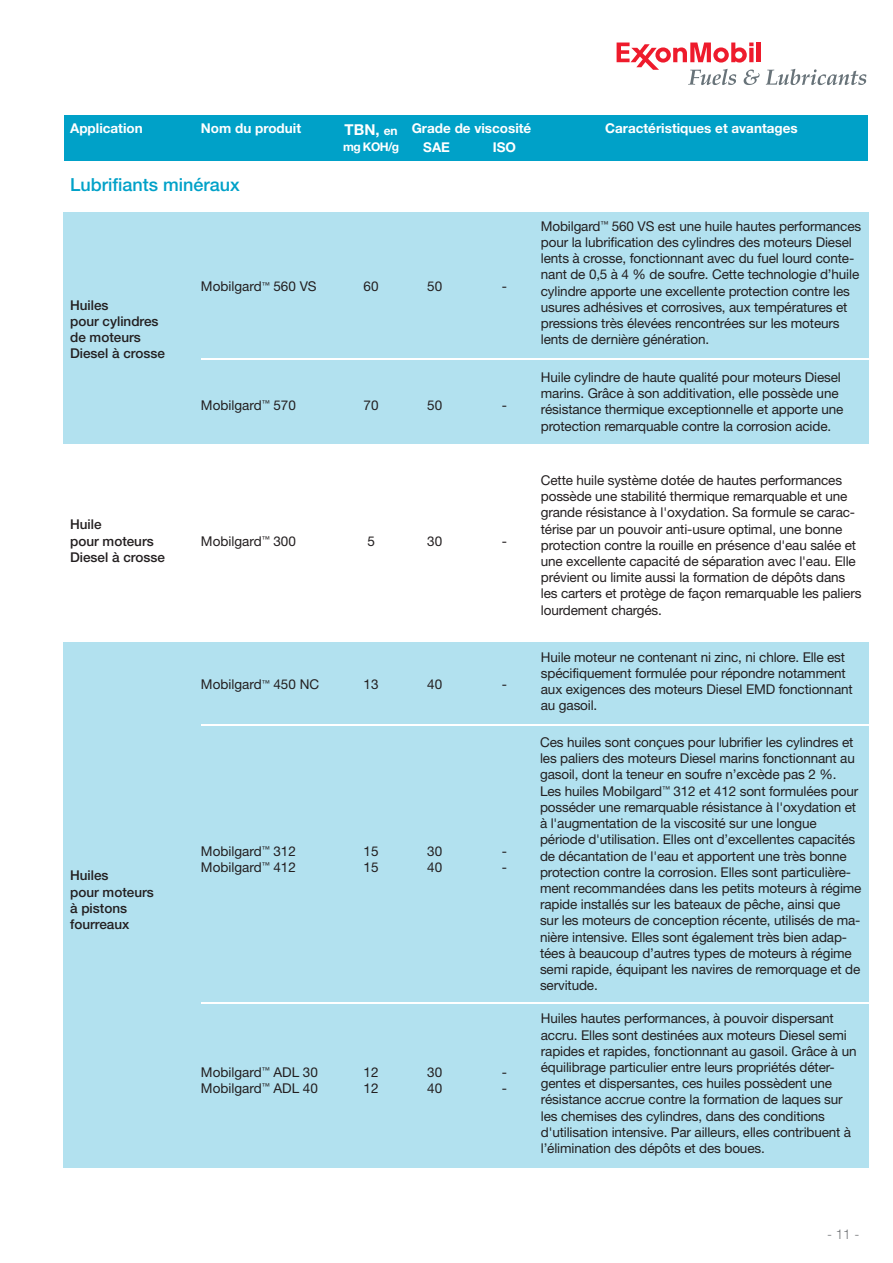
<style>
.page{position:relative;width:893px;height:1263px;background:#fff}
.page>*{position:absolute;margin:0;border:0;box-sizing:border-box;transform-origin:0 0}
.t1{font:500 18px "Helvetica Neue";color:#00a1c8}
.t2{font:700 15px "Helvetica Neue";color:#fff}
.t3{font:13.5px/16.2px "Helvetica Neue";letter-spacing:-.01em;color:#231f20}
.t4{font:500 13.5px/16.2px "Helvetica Neue";color:#231f20}
.t5{font:700 13.5px/18.6px "Helvetica Neue";color:#fff}
.t6{font:300 13.5px "Helvetica Neue";color:#76787b}
.t7{font:700 12px "Helvetica Neue";color:#fff}
.s1{font-size:12px}
</style>
<div class="page">
<div style="left:64px;top:642px;width:805px;height:525px;background:#b2e1ef"></div>
<div style="left:64px;top:213px;width:805px;height:231px;background:#b2e1ef"></div>
<div style="left:64px;top:115px;width:803px;height:46px;background:#00a1c8"></div>
<svg style="left:617px;top:43px;width:249px;height:42px"></svg>
<hr style="left:201px;top:724px;width:667px;height:2px;background:#fff">
<hr style="left:201px;top:1002px;width:669px;height:2px;background:#fff">
<hr style="left:201px;top:358px;width:681px;height:1px;background:#fff">
<p class="t5" style="left:70px;top:120px;width:74px">Application</p>
<p class="t5" style="left:201px;top:120px;width:102px">Nom du produit</p>
<p class="t5" style="left:423px;top:120px;width:110px;text-indent:-12px">Grade de viscosité<br>SAE</p>
<p class="t2" style="left:345px;top:124px;width:55px">TBN, <span class="s1">en</span></p>
<p class="t7" style="left:343px;top:142px;width:57px">mg KOH/g</p>
<p class="t5" style="left:493px;top:139px;width:25px">ISO</p>
<h1 class="t1" style="left:70px;top:179px;width:171px">Lubrifiants minéraux</h1>
<p class="t5" style="left:605px;top:120px;width:194px">Caractéristiques et avantages</p>
<p class="t4" style="left:70px;top:298px;width:96px">Huiles<br>pour cylindres de moteurs<br>Diesel à crosse</p>
<p class="t3" style="left:201px;top:280px;width:117px">Mobilgard<sup>™</sup> 560 VS</p>
<p class="t3" style="left:364px;top:280px;width:16px">60</p>
<p class="t3" style="left:427px;top:280px;width:16px">50</p>
<p class="t3" style="left:502px;top:280px;width:7px">-</p>
<p class="t3" style="left:201px;top:398px;width:97px">Mobilgard<sup>™</sup> 570</p>
<p class="t3" style="left:364px;top:398px;width:16px">70</p>
<p class="t3" style="left:427px;top:398px;width:16px">50</p>
<p class="t3" style="left:502px;top:398px;width:7px">-</p>
<p class="t3" style="left:541px;top:219px;width:322px">Mobilgard<sup>™</sup> 560 VS est une huile hautes performances pour la lubrification des cylindres des moteurs Diesel lents à crosse, fonctionnant avec du fuel lourd conte&shy;nant de 0,5 à 4 % de soufre. Cette technologie d’huile cylindre apporte une excellente protection contre les usures adhésives et corrosives, aux températures et pressions très élevées rencontrées sur les moteurs lents de dernière génération.</p>
<p class="t3" style="left:541px;top:370px;width:304px">Huile cylindre de haute qualité pour moteurs Diesel marins. Grâce à son additivation, elle possède une résistance thermique exceptionnelle et apporte une protection remarquable contre la corrosion acide.</p>
<p class="t4" style="left:70px;top:518px;width:96px">Huile<br>pour moteurs<br>Diesel à crosse</p>
<p class="t4" style="left:70px;top:869px;width:85px">Huiles<br>pour moteurs à pistons fourreaux</p>
<p class="t3" style="left:201px;top:534px;width:97px">Mobilgard<sup>™</sup> 300</p>
<p class="t3" style="left:367px;top:534px;width:9px">5</p>
<p class="t3" style="left:427px;top:534px;width:16px">30</p>
<p class="t3" style="left:502px;top:534px;width:7px">-</p>
<p class="t3" style="left:201px;top:678px;width:120px">Mobilgard<sup>™</sup> 450 NC</p>
<p class="t3" style="left:364px;top:678px;width:16px">13</p>
<p class="t3" style="left:427px;top:678px;width:16px">40</p>
<p class="t3" style="left:502px;top:678px;width:7px">-</p>
<p class="t3" style="left:201px;top:844px;width:97px">Mobilgard<sup>™</sup> 312<br>Mobilgard<sup>™</sup> 412</p>
<p class="t3" style="left:364px;top:844px;width:16px">15<br>15</p>
<p class="t3" style="left:427px;top:844px;width:16px">30<br>40</p>
<p class="t3" style="left:502px;top:844px;width:7px">- -</p>
<p class="t3" style="left:201px;top:1065px;width:118px">Mobilgard<sup>™</sup> ADL 30<br>Mobilgard<sup>™</sup> ADL 40</p>
<p class="t3" style="left:364px;top:1065px;width:16px">12<br>12</p>
<p class="t3" style="left:427px;top:1065px;width:16px">30<br>40</p>
<p class="t3" style="left:502px;top:1065px;width:7px">- -</p>
<p class="t3" style="left:541px;top:473px;width:322px">Cette huile système dotée de hautes performances possède une stabilité thermique remarquable et une grande résistance à l'oxydation. Sa formule se carac&shy;térise par un pouvoir anti-usure optimal, une bonne protection contre la rouille en présence d'eau salée et une excellente capacité de séparation avec l'eau. Elle prévient ou limite aussi la formation de dépôts dans les carters et protège de façon remarquable les paliers lourdement chargés.</p>
<p class="t3" style="left:541px;top:650px;width:313px">Huile moteur ne contenant ni zinc, ni chlore. Elle est spécifiquement formulée pour répondre notamment aux exigences des moteurs Diesel EMD fonctionnant au gasoil.</p>
<p class="t3" style="left:540px;top:735px;width:323px">Ces huiles sont conçues pour lubrifier les cylindres et les paliers des moteurs Diesel marins fonctionnant au gasoil, dont la teneur en soufre n’excède pas 2 %.<br>Les huiles Mobilgard<sup>™</sup> 312 et 412 sont formulées pour posséder une remarquable résistance à l'oxydation et à l'augmentation de la viscosité sur une longue période d'utilisation. Elles ont d’excellentes capacités de décantation de l'eau et apportent une très bonne protection contre la corrosion. Elles sont particulière&shy;ment recommandées dans les petits moteurs à régime rapide installés sur les bateaux de pêche, ainsi que sur les moteurs de conception récente, utilisés de ma&shy;nière intensive. Elles sont également très bien adap&shy;tées à beaucoup d’autres types de moteurs à régime semi rapide, équipant les navires de remorquage et de servitude.</p>
<p class="t3" style="left:541px;top:1012px;width:317px">Huiles hautes performances, à pouvoir dispersant accru. Elles sont destinées aux moteurs Diesel semi rapides et rapides, fonctionnant au gasoil. Grâce à un équilibrage particulier entre leurs propriétés déter&shy;gentes et dispersantes, ces huiles possèdent une résistance accrue contre la formation de laques sur les chemises des cylindres, dans des conditions d'utilisation intensive. Par ailleurs, elles contribuent à l’élimination des dépôts et des boues.</p>
<p class="t6" style="left:827px;top:1229px;width:34px">- 11 -</p>
</div>
